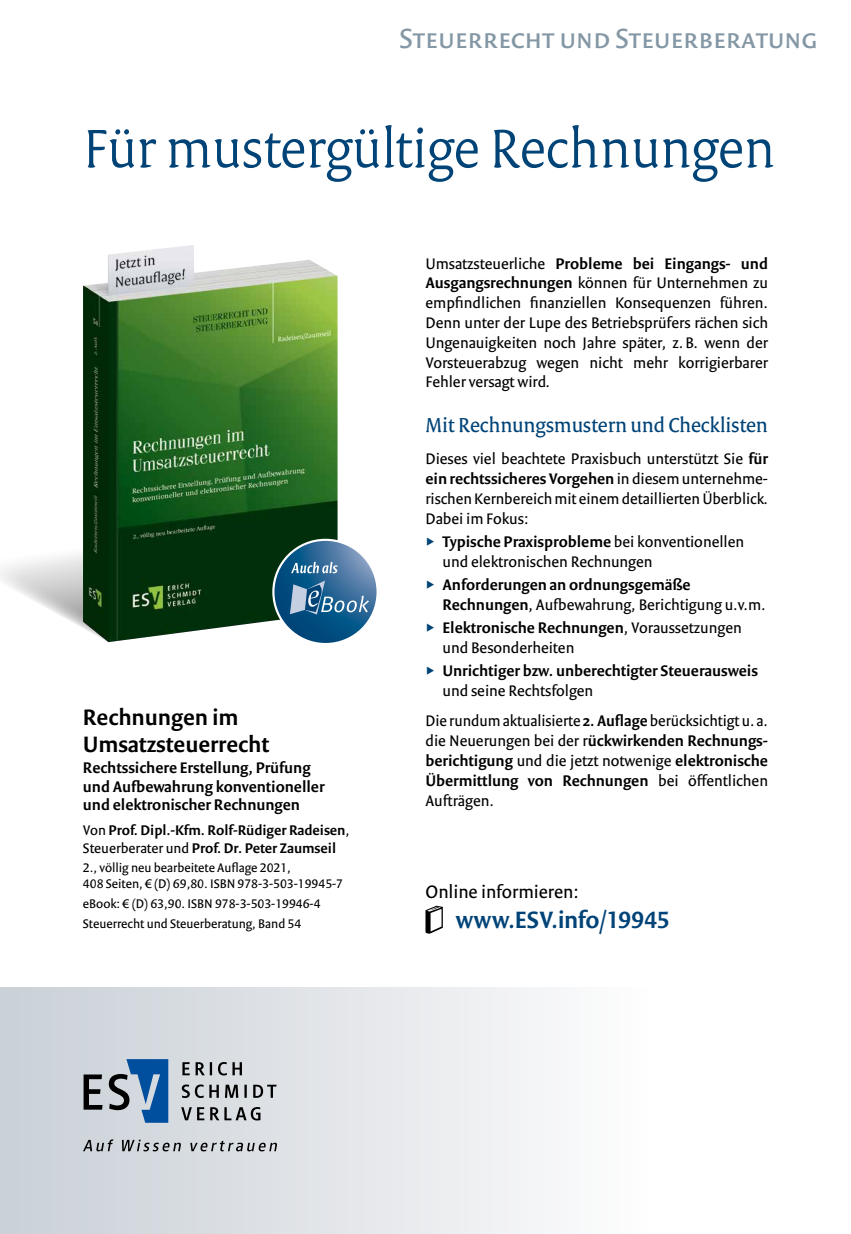
<style>
.page{position:relative;width:851px;height:1234px;background:#fff}
.page>*{position:absolute;margin:0;border:0;box-sizing:border-box;transform-origin:0 0}
.t1{font:300 58.5px "Versa Pro";letter-spacing:-.005em;color:#004377}
.t2{font:30px "Versa Sans Pro";color:#8497a5}
.t3{font:600 25.5px "Versa Sans Pro";letter-spacing:-.005em;color:#004377}
.t4{font:600 24px/26.4px "Versa Sans Pro";color:#000}
.t5{font:21.75px "Versa Pro";letter-spacing:-.005em;color:#004377}
.t6{font:19.5px "Versa Sans Pro";color:#000}
.t7{font:16.5px/19.8px "Versa Sans Pro";color:#000}
.t8{font:600 16.5px/19.8px "Versa Sans Pro";color:#000}
.t9{font:600 15px/18px "Versa Sans Pro";color:#000}
.t10{font:13.5px/16.2px "Versa Sans Pro";color:#000}
.s1{font-weight:400}
.s2{font-weight:600}
</style>
<div class="page">
<div style="left:0;top:986px;width:850px;height:247px;background:linear-gradient(to right,#cad1d7,#fff)"></div>
<img style="left:83px;top:245px;width:254px;height:285px">
<svg style="left:273px;top:539px;width:104px;height:105px"></svg>
<svg style="left:0;top:530px;width:369px;height:112px"></svg>
<svg style="left:425px;top:905px;width:18px;height:28px"></svg>
<svg style="left:181px;top:1106px;width:79px;height:14px"></svg>
<svg style="left:182px;top:1084px;width:94px;height:13px"></svg>
<svg style="left:182px;top:1061px;width:60px;height:14px"></svg>
<svg style="left:109px;top:1058px;width:59px;height:64px;background:#668aae"></svg>
<svg style="left:84px;top:1074px;width:19px;height:35px"></svg>
<svg style="left:83px;top:1139px;width:194px;height:12px;background:#a6aaae"></svg>
<h2 class="t2" style="left:399px;top:20px;width:419px">Steuerrecht und Steuerberatung</h2>
<h1 class="t1" style="left:83px;top:113px;width:693px">Für mustergültige Rechnungen</h1>
<h3 class="t4" style="left:83px;top:704px;width:188px">Rechnungen im<br>Umsatzsteuerrecht</h3>
<p class="t8" style="left:83px;top:758px;width:243px;line-height:18.1px">Rechtssichere Erstellung, Prüfung und Aufbewahrung konventioneller und elektronischer Rechnungen</p>
<p class="t9" style="left:83px;top:820px;width:268px"><span class="s1">Von</span> Prof. Dipl.-Kfm. Rolf-Rüdiger Radeisen<span class="s1">,<br>Steuerberater und</span> Prof. Dr. Peter Zaumseil</p>
<p class="t10" style="left:83px;top:859px;width:261px">2., völlig neu bearbeitete Auflage 2021,<br>408 Seiten, € (D) 69,80. ISBN 978-3-503-19945-7</p>
<p class="t10" style="left:83px;top:893px;width:239px;line-height:19.6px">eBook: € (D) 63,90. ISBN 978-3-503-19946-4<br>Steuerrecht und Steuerberatung, Band 54</p>
<p class="t7" style="left:425px;top:253px;width:344px;text-align:justify">Umsatzsteuerliche <span class="s2">Probleme bei Eingangs- und Ausgangsrechnungen</span> können für Unternehmen zu empfindlichen finanziellen Konsequenzen führen.<br>Denn unter der Lupe des Betriebsprüfers rächen sich Ungenauigkeiten noch Jahre später, z.B. wenn der Vorsteuerabzug wegen nicht mehr korrigierbarer Fehler versagt wird.</p>
<h3 class="t5" style="left:425px;top:412px;width:344px">Mit Rechnungsmustern und Checklisten</h3>
<p class="t7" style="left:425px;top:449px;width:344px;text-align:justify">Dieses viel beachtete Praxisbuch unterstützt Sie <span class="s2">für ein rechtssicheres Vorgehen</span> in diesem unternehme&shy;rischen Kernbereich mit einem detaillierten Überblick.<br>Dabei im Fokus:</p>
<p class="t7" style="left:442px;top:531px;width:303px"><span class="s2">Typische Praxisprobleme</span> bei konventionellen und elektronischen Rechnungen</p>
<p class="t8" style="left:442px;top:574px;width:325px">Anforderungen an ordnungsgemäße<br>Rechnungen<span class="s1">, Aufbewahrung, Berichtigung u.v.m.</span></p>
<p class="t7" style="left:442px;top:617px;width:301px"><span class="s2">Elektronische Rechnungen</span>, Voraussetzungen und Besonderheiten</p>
<p class="t8" style="left:442px;top:660px;width:317px">Unrichtiger bzw. unberechtigter Steuerausweis</p>
<p class="t7" style="left:425px;top:675px;width:344px;line-height:30.5px;text-indent:17px">und seine Rechtsfolgen<br>Die rundum aktualisierte <span class="s2">2. Auflage</span> berücksichtigt u. a.</p>
<p class="t8" style="left:425px;top:730px;width:344px;text-align:justify"><span class="s1">die Neuerungen bei der r</span>ückwirkenden Rechnungs&shy;berichtigung <span class="s1">und die jetzt notwenige</span> elektronische Übermittlung von Rechnungen <span class="s1">bei öffentlichen Aufträgen.</span></p>
<p class="t6" style="left:425px;top:879px;width:155px">Online informieren:</p>
<h3 class="t3" style="left:455px;top:903px;width:216px">www.ESV.info/19945</h3>
</div>
